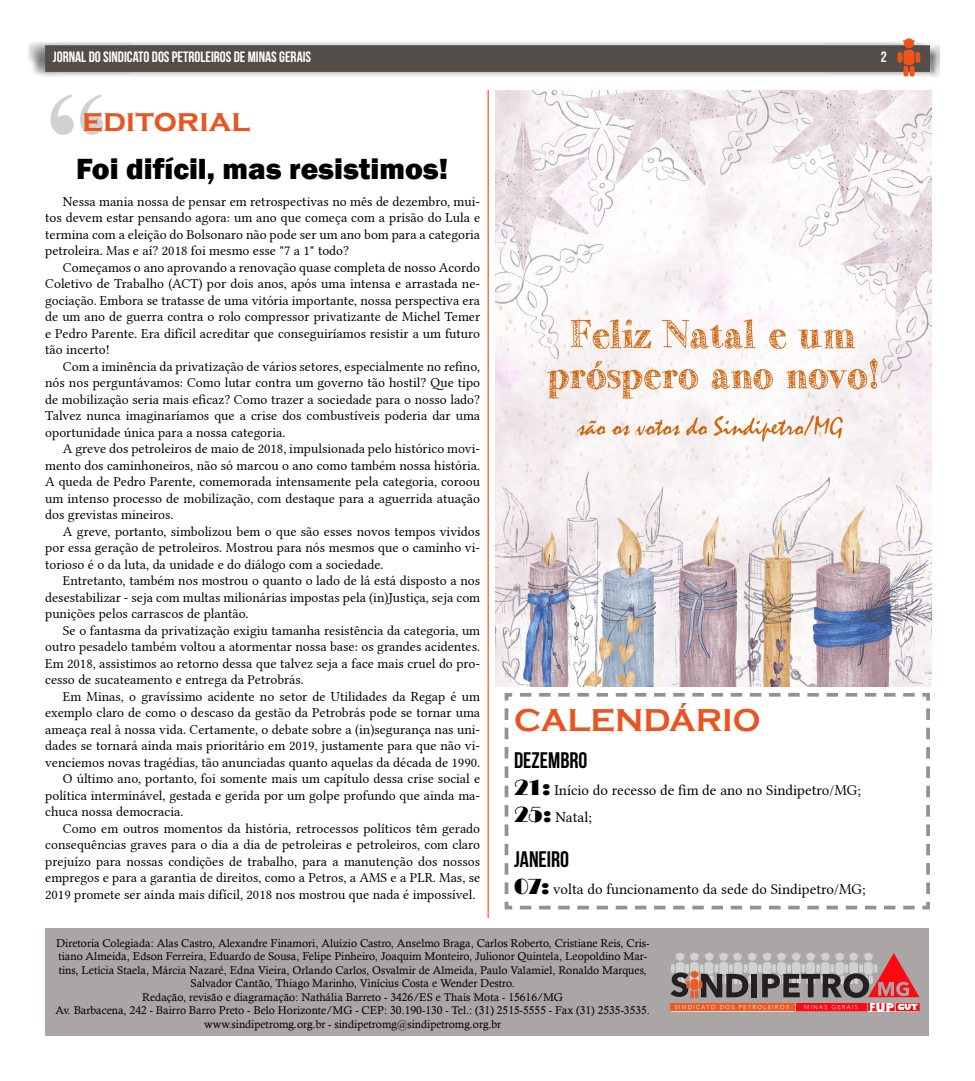
<style>
.page{position:relative;width:975px;height:1081px;background:#fff}
.page>*{position:absolute;margin:0;border:0;box-sizing:border-box;transform-origin:0 0}
.t1{font:700 125px "Times New Roman";color:#d1d1d1}
.t2{font:700 32.5px "Copperplate Gothic";color:#e95421}
.t3{font:800 30px "Franklin Gothic";color:#000}
.t4{font:700 22.5px "Bebas Neue";color:#000}
.t5{font:15px/27px "Linux Libertine G";color:#000}
.t6{font:700 15px "Bebas Neue";color:#fff}
.t7{font:13.75px/16.5px "Linux Libertine G";color:#000;text-align:justify}
.t8{font:11.25px/13.5px "Calisto";color:#000;text-align:center}
.s1{font-family:"Broadway";font-size:22.5px}
</style>
<div class="page">
<div style="left:29px;top:43px;width:913px;height:34px;background:#000;opacity:.97"></div>
<svg style="left:30px;top:43px;width:894px;height:17px;fill:#d7d7d7"></svg>
<div style="left:45px;top:45px;width:884px;height:27px;background:#544e4b;border:1px solid #544e4b"></div>
<svg style="left:897px;top:38px;width:23px;height:39px"></svg>
<div style="left:45px;top:928px;width:884px;height:108px;background:#a9a6a5"></div>
<div style="left:763px;top:952px;width:8px;height:9px;background:#afacab;border-radius:50%"></div>
<div style="left:777px;top:952px;width:8px;height:9px;background:#afadac;border-radius:50%"></div>
<div style="left:792px;top:952px;width:8px;height:9px;background:#afadac;border-radius:50%"></div>
<div style="left:806px;top:952px;width:8px;height:9px;background:#afadac;border-radius:50%"></div>
<div style="left:821px;top:952px;width:8px;height:9px;background:#afadac;border-radius:50%"></div>
<div style="left:835px;top:952px;width:8px;height:9px;background:#afadac;border-radius:50%"></div>
<div style="left:849px;top:952px;width:8px;height:9px;background:#afadac;border-radius:50%"></div>
<div style="left:864px;top:952px;width:8px;height:9px;background:#afadac;border-radius:50%"></div>
<div style="left:676px;top:952px;width:8px;height:9px;background:#afacab;border-radius:50%"></div>
<div style="left:690px;top:952px;width:8px;height:9px;background:#afadac;border-radius:50%"></div>
<div style="left:705px;top:952px;width:8px;height:9px;background:#afadac;border-radius:50%"></div>
<div style="left:719px;top:952px;width:8px;height:9px;background:#afadac;border-radius:50%"></div>
<div style="left:733px;top:952px;width:8px;height:9px;background:#afadac;border-radius:50%"></div>
<div style="left:748px;top:952px;width:8px;height:9px;background:#afacac;border-radius:50%"></div>
<svg style="left:670px;top:953px;width:250px;height:58px"></svg>
<hr style="left:487px;top:90px;width:2px;height:828px;background:#f05921">
<svg style="left:504px;top:692px;width:426px;height:218px"></svg>
<img style="left:496px;top:90px;width:435px;height:597px">
<p class="t6" style="left:53px;top:49px;width:260px">JORNAL DO SINDICATO DOS PETROLEIROS DE MINAS GERAIS</p>
<p class="t6" style="left:880px;top:48px;width:7px">2</p>
<h1 class="t1" style="left:46px;top:47px;width:64px">“</h1>
<h2 class="t2" style="left:82px;top:102px;width:169px">editorial</h2>
<h3 class="t3" style="left:76px;top:150px;width:373px">Foi difícil, mas resistimos!</h3>
<p class="t7" style="left:45px;top:193px;width:436px;text-indent:18px">Nessa mania nossa de pensar em retrospectivas no mês de dezembro, mui&shy;tos devem estar pensando agora: um ano que começa com a prisão do Lula e termina com a eleição do Bolsonaro não pode ser um ano bom para a categoria petroleira. Mas e aí? 2018 foi mesmo esse "7 a 1" todo?</p>
<p class="t7" style="left:45px;top:259px;width:436px;text-indent:18px">Começamos o ano aprovando a renovação quase completa de nosso Acordo Coletivo de Trabalho (ACT) por dois anos, após uma intensa e arrastada ne&shy;gociação. Embora se tratasse de uma vitória importante, nossa perspectiva era de um ano de guerra contra o rolo compressor privatizante de Michel Temer e Pedro Parente. Era difícil acreditar que conseguiríamos resistir a um futuro tão incerto!</p>
<p class="t7" style="left:45px;top:358px;width:436px;text-indent:18px">Com a iminência da privatização de vários setores, especialmente no refino, nós nos perguntávamos: Como lutar contra um governo tão hostil? Que tipo de mobilização seria mais eficaz? Como trazer a sociedade para o nosso lado?<br>Talvez nunca imaginaríamos que a crise dos combustíveis poderia dar uma oportunidade única para a nossa categoria.</p>
<p class="t7" style="left:45px;top:441px;width:436px;text-indent:18px">A greve dos petroleiros de maio de 2018, impulsionada pelo histórico movi&shy;mento dos caminhoneiros, não só marcou o ano como também nossa história.<br>A queda de Pedro Parente, comemorada intensamente pela categoria, coroou um intenso processo de mobilização, com destaque para a aguerrida atuação dos grevistas mineiros.</p>
<p class="t7" style="left:45px;top:523px;width:436px;text-indent:18px">A greve, portanto, simbolizou bem o que são esses novos tempos vividos por essa geração de petroleiros. Mostrou para nós mesmos que o caminho vi&shy;torioso é o da luta, da unidade e do diálogo com a sociedade.</p>
<p class="t7" style="left:45px;top:573px;width:436px;text-indent:18px">Entretanto, também nos mostrou o quanto o lado de lá está disposto a nos desestabilizar - seja com multas milionárias impostas pela (in)Justiça, seja com punições pelos carrascos de plantão.</p>
<p class="t7" style="left:45px;top:622px;width:436px;text-indent:18px">Se o fantasma da privatização exigiu tamanha resistência da categoria, um outro pesadelo também voltou a atormentar nossa base: os grandes acidentes.<br>Em 2018, assistimos ao retorno dessa que talvez seja a face mais cruel do pro&shy;cesso de sucateamento e entrega da Petrobrás.</p>
<p class="t7" style="left:63px;top:688px;width:419px">Em Minas, o gravíssimo acidente no setor de Utilidades da Regap é um</p>
<p class="t7" style="left:45px;top:705px;width:436px">exemplo claro de como o descaso da gestão da Petrobrás pode se tornar uma</p>
<p class="t7" style="left:45px;top:721px;width:436px">ameaça real à nossa vida. Certamente, o debate sobre a (in)segurança nas uni-</p>
<p class="t7" style="left:45px;top:738px;width:436px">dades se tornará ainda mais prioritário em 2019, justamente para que não vi-</p>
<p class="t7" style="left:45px;top:754px;width:436px">venciemos novas tragédias, tão anunciadas quanto aquelas da década de 1990.</p>
<p class="t7" style="left:63px;top:771px;width:419px">O último ano, portanto, foi somente mais um capítulo dessa crise social e</p>
<p class="t7" style="left:45px;top:787px;width:436px">política interminável, gestada e gerida por um golpe profundo que ainda ma-</p>
<p class="t7" style="left:45px;top:804px;width:140px">chuca nossa democracia.</p>
<p class="t7" style="left:63px;top:820px;width:419px">Como em outros momentos da história, retrocessos políticos têm gerado</p>
<p class="t7" style="left:45px;top:837px;width:436px">consequências graves para o dia a dia de petroleiras e petroleiros, com claro</p>
<p class="t7" style="left:45px;top:853px;width:436px">prejuízo para nossas condições de trabalho, para a manutenção dos nossos</p>
<p class="t7" style="left:45px;top:870px;width:436px">empregos e para a garantia de direitos, como a Petros, a AMS e a PLR. Mas, se</p>
<p class="t7" style="left:45px;top:886px;width:431px">2019 promete ser ainda mais difícil, 2018 nos mostrou que nada é impossível.</p>
<h2 class="t2" style="left:514px;top:702px;width:248px">CALENDÁRIO</h2>
<h3 class="t4" style="left:514px;top:748px;width:75px">DEZEMBRO</h3>
<p class="t5" style="left:514px;top:777px;width:348px"><span class="s1">21:</span> Início do recesso de fim de ano no Sindipetro/MG;<br><span class="s1">25:</span> Natal;</p>
<h3 class="t4" style="left:514px;top:847px;width:57px">JANEIRO</h3>
<p class="t5" style="left:514px;top:876px;width:353px"><span class="s1">07:</span> volta do funcionamento da sede do Sindipetro/MG;</p>
<p class="t8" style="left:55px;top:936px;width:596px">Diretoria Colegiada: Alas Castro, Alexandre Finamori, Aluízio Castro, Anselmo Braga, Carlos Roberto, Cristiane Reis, Cris&shy;tiano Almeida, Edson Ferreira, Eduardo de Sousa, Felipe Pinheiro, Joaquim Monteiro, Julionor Quintela, Leopoldino Mar&shy;tins, Letícia Staela, Márcia Nazaré, Edna Vieira, Orlando Carlos, Osvalmir de Almeida, Paulo Valamiel, Ronaldo Marques, Salvador Cantão, Thiago Marinho, Vinícius Costa e Wender Destro.<br>Redação, revisão e diagramação: Nathália Barreto - 3426/ES e Thaís Mota - 15616/MG<br>Av. Barbacena, 242 - Bairro Barro Preto - Belo Horizonte/MG - CEP: 30.190-130 - Tel.: (31) 2515-5555 - Fax (31) 2535-3535. www.sindipetromg.org.br - sindipetromg@sindipetromg.org.br</p>
</div>
